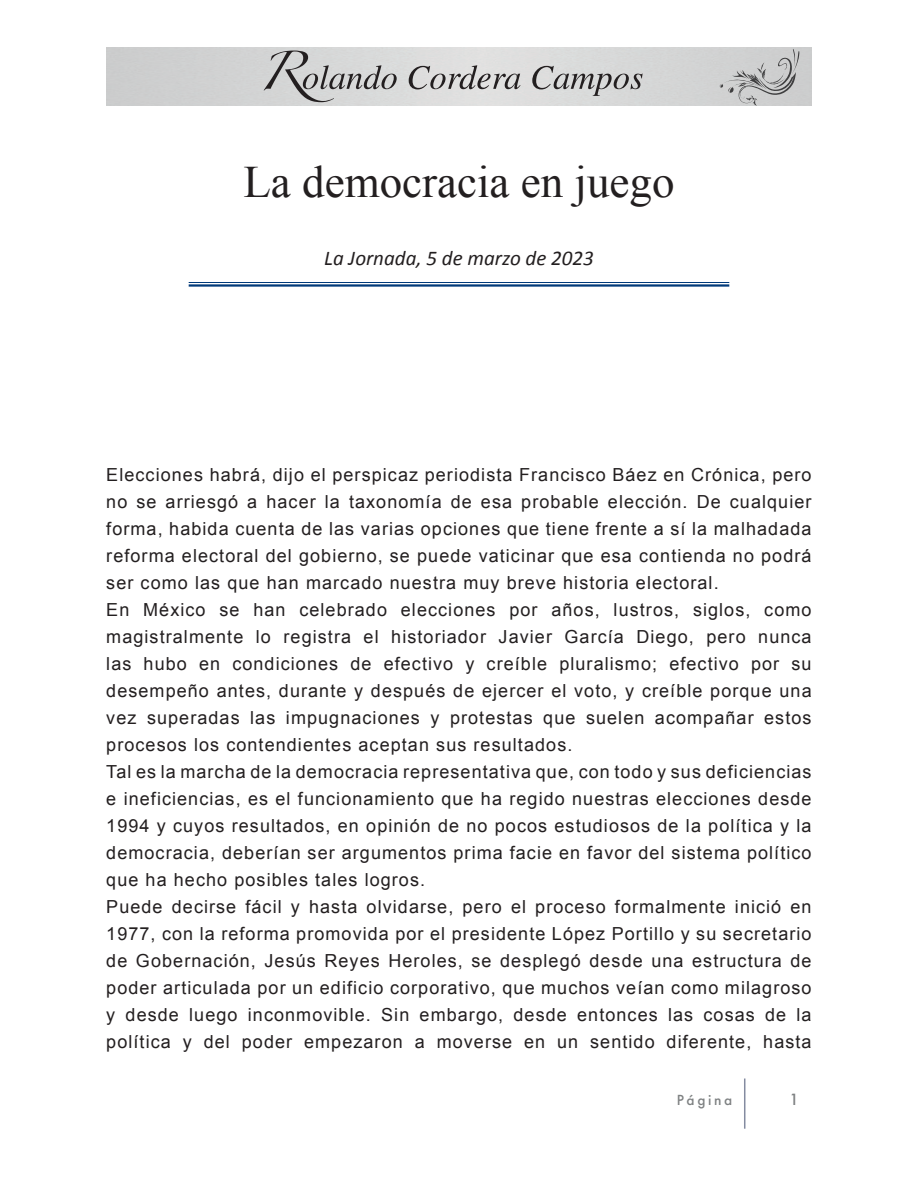
<style>
.page{position:relative;width:918px;height:1188px;background:#fff}
.page>*{position:absolute;margin:0;border:0;box-sizing:border-box;transform-origin:0 0}
.Título{font:45px "Times New Roman";color:#231f20}
.Fecha{font:italic 21px "Calibri";color:#231f20}
.Párrafo{font:18px/27px "Arial";letter-spacing:.06em;color:#231f20;text-align:justify}
.t1{font:500 15px "Futura";color:#7e8182}
.t2{font:500 13.5px "Futura";letter-spacing:.2em;color:#7e8182}
</style>
<div class="page">
<svg style="left:264px;top:51px;width:133px;height:51px;background:#bbbcbc"></svg>
<svg style="left:409px;top:65px;width:112px;height:24px;background:#b4b3b3"></svg>
<svg style="left:532px;top:66px;width:111px;height:30px;background:#b7b7b7"></svg>
<svg style="left:719px;top:49px;width:80px;height:57px;background:#bfc0c0"></svg>
<hr style="left:744px;top:1079px;width:1px;height:50px;background:#848ba0">
<hr style="left:189px;top:282px;width:540px;height:1px;background:#013a7a">
<hr style="left:189px;top:284px;width:540px;height:3px;background:#013a7a">
<p class="Título" style="left:243px;top:152px;width:433px">La democracia en juego</p>
<p class="Fecha" style="left:324px;top:244px;width:271px">La Jornada, 5 de marzo de 2023</p>
<p class="Párrafo" style="left:106px;top:462px;width:707px">Elecciones habrá, dijo el perspicaz periodista Francisco Báez en Crónica, pero no se arriesgó a hacer la taxonomía de esa probable elección. De cualquier forma, habida cuenta de las varias opciones que tiene frente a sí la malhadada reforma electoral del gobierno, se puede vaticinar que esa contienda no podrá ser como las que han marcado nuestra muy breve historia electoral.</p>
<p class="Párrafo" style="left:106px;top:597px;width:707px">En México se han celebrado elecciones por años, lustros, siglos, como magistralmente lo registra el historiador Javier García Diego, pero nunca las hubo en condiciones de efectivo y creíble pluralismo; efectivo por su desempeño antes, durante y después de ejercer el voto, y creíble porque una vez superadas las impugnaciones y protestas que suelen acompañar estos procesos los contendientes aceptan sus resultados.</p>
<p class="Párrafo" style="left:106px;top:759px;width:707px">Tal es la marcha de la democracia representativa que, con todo y sus deficiencias e ineficiencias, es el funcionamiento que ha regido nuestras elecciones desde 1994 y cuyos resultados, en opinión de no pocos estudiosos de la política y la democracia, deberían ser argumentos prima facie en favor del sistema político que ha hecho posibles tales logros.</p>
<p class="Párrafo" style="left:106px;top:894px;width:707px">Puede decirse fácil y hasta olvidarse, pero el proceso formalmente inició en 1977, con la reforma promovida por el presidente López Portillo y su secretario de Gobernación, Jesús Reyes Heroles, se desplegó desde una estructura de poder articulada por un edificio corporativo, que muchos veían como milagroso y desde luego inconmovible. Sin embargo, desde entonces las cosas de la política y del poder empezaron a moverse en un sentido diferente, hasta</p>
<p class="t2" style="left:677px;top:1091px;width:57px">Página</p>
<p class="t1" style="left:789px;top:1089px;width:11px">1</p>
</div>
